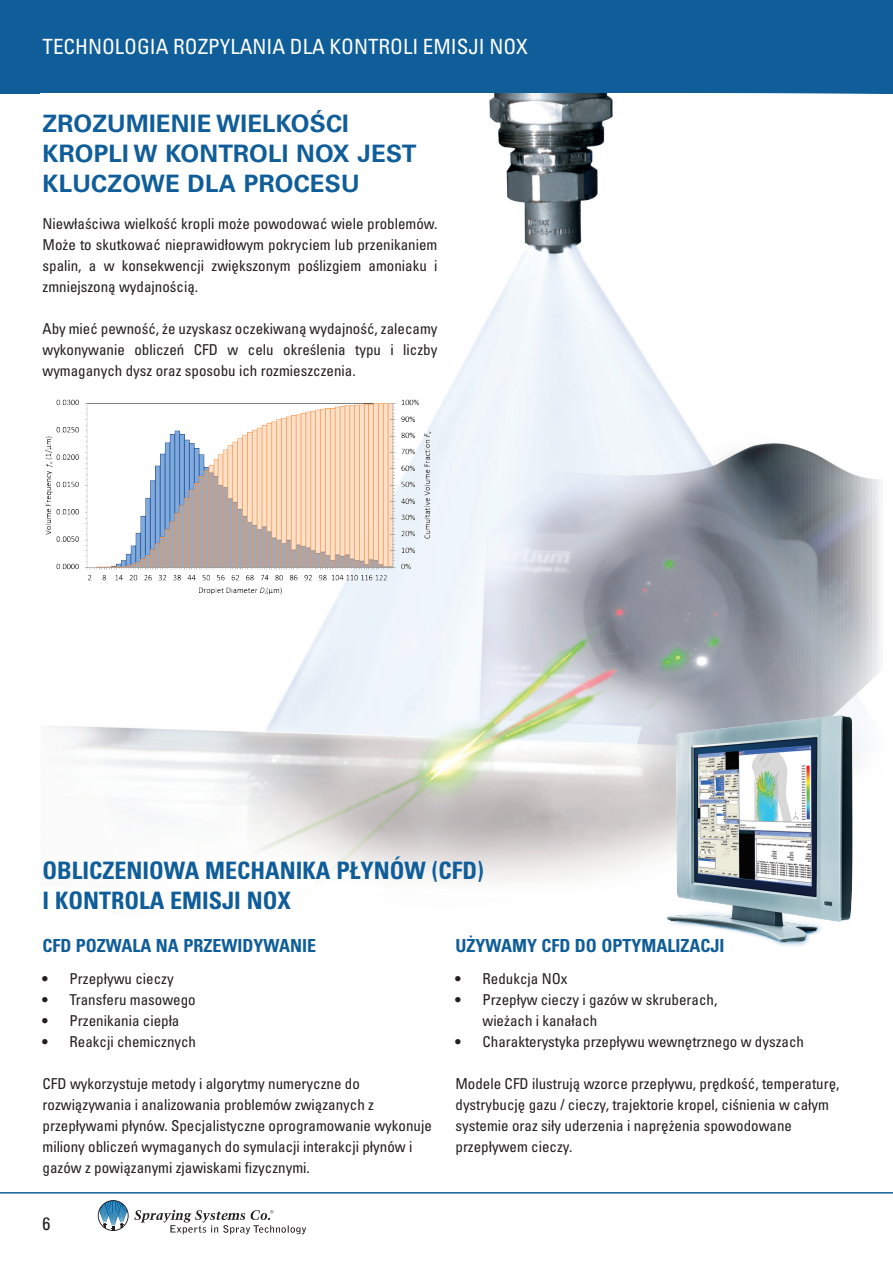
<style>
.page{position:relative;width:893px;height:1263px;background:#fff}
.page>*{position:absolute;margin:0;border:0;box-sizing:border-box;transform-origin:0 0}
.t1{font:700 24px/30px "Univers LT Pro 65";letter-spacing:.01em;color:#0f5d99}
.subhead{font:700 condensed 24px/30px "Univers LT Pro";color:#0f5d99}
.t2{font:condensed 21px "Univers LT Pro";color:#fff}
.subhead-2{font:700 condensed 18px "Univers LT Pro";color:#0f5d99}
.t3{font:condensed 18px "Univers";color:#231f20}
.Text_narrow{font:condensed 15px/21px "Univers LT Pro";color:#231f20}
</style>
<div class="page">
<hr style="left:0;top:1192px;width:893px;height:1px;background:#0f5d99">
<svg style="left:98px;top:1200px;width:208px;height:34px"></svg>
<div style="left:0;top:0;width:893px;height:94px;background:#0f5d99"></div>
<img style="left:51px;top:94px;width:828px;height:788px">
<img style="left:662px;top:715px;width:193px;height:231px">
<img style="left:45px;top:395px;width:392px;height:202px">
<h2 class="t2" style="left:43px;top:34px;width:487px">TECHNOLOGIA ROZPYLANIA DLA KONTROLI EMISJI NOX</h2>
<p class="t1" style="left:43px;top:107px;width:375px">ZROZUMIENIE WIELKOŚCI<br>KROPLI W KONTROLI NOX JEST<br>KLUCZOWE DLA PROCESU</p>
<p class="Text_narrow" style="left:43px;top:213px;width:396px;text-align:justify">Niewłaściwa wielkość kropli może powodować wiele problemów.<br>Może to skutkować nieprawidłowym pokryciem lub przenikaniem spalin, a w konsekwencji zwiększonym poślizgiem amoniaku i zmniejszoną wydajnością.</p>
<p class="Text_narrow" style="left:43px;top:318px;width:396px;text-align:justify">Aby mieć pewność, że uzyskasz oczekiwaną wydajność, zalecamy wykonywanie obliczeń CFD w celu określenia typu i liczby wymaganych dysz oraz sposobu ich rozmieszczenia.</p>
<p class="subhead" style="left:43px;top:855px;width:443px">OBLICZENIOWA MECHANIKA PŁYNÓW (CFD)<br>I KONTROLA EMISJI NOX</p>
<p class="subhead-2" style="left:43px;top:934px;width:275px">CFD POZWALA NA PRZEWIDYWANIE</p>
<p class="Text_narrow" style="left:43px;top:967px;width:133px">• Przepływu cieczy</p>
<p class="Text_narrow" style="left:43px;top:988px;width:155px">• Transferu masowego</p>
<p class="Text_narrow" style="left:43px;top:1009px;width:138px">• Przenikania ciepła</p>
<p class="Text_narrow" style="left:43px;top:1030px;width:155px">• Reakcji chemicznych</p>
<p class="Text_narrow" style="left:43px;top:1072px;width:391px">CFD wykorzystuje metody i algorytmy numeryczne do rozwiązywania i analizowania problemów związanych z przepływami płynów. Specjalistyczne oprogramowanie wykonuje miliony obliczeń wymaganych do symulacji interakcji płynów i gazów z powiązanymi zjawiskami fizycznymi.</p>
<p class="t3" style="left:43px;top:1212px;width:9px">6</p>
<p class="subhead-2" style="left:455px;top:934px;width:270px">UŻYWAMY CFD DO OPTYMALIZACJI</p>
<p class="Text_narrow" style="left:455px;top:967px;width:113px">• Redukcja NOx</p>
<p class="Text_narrow" style="left:482px;top:988px;width:236px;text-indent:-27px">• Przepływ cieczy i gazów w skruberach, wieżach i kanałach</p>
<p class="Text_narrow" style="left:455px;top:1030px;width:350px">• Charakterystyka przepływu wewnętrznego w dyszach</p>
<p class="Text_narrow" style="left:455px;top:1072px;width:386px">Modele CFD ilustrują wzorce przepływu, prędkość, temperaturę, dystrybucję gazu / cieczy, trajektorie kropel, ciśnienia w całym systemie oraz siły uderzenia i naprężenia spowodowane przepływem cieczy.</p>
</div>
